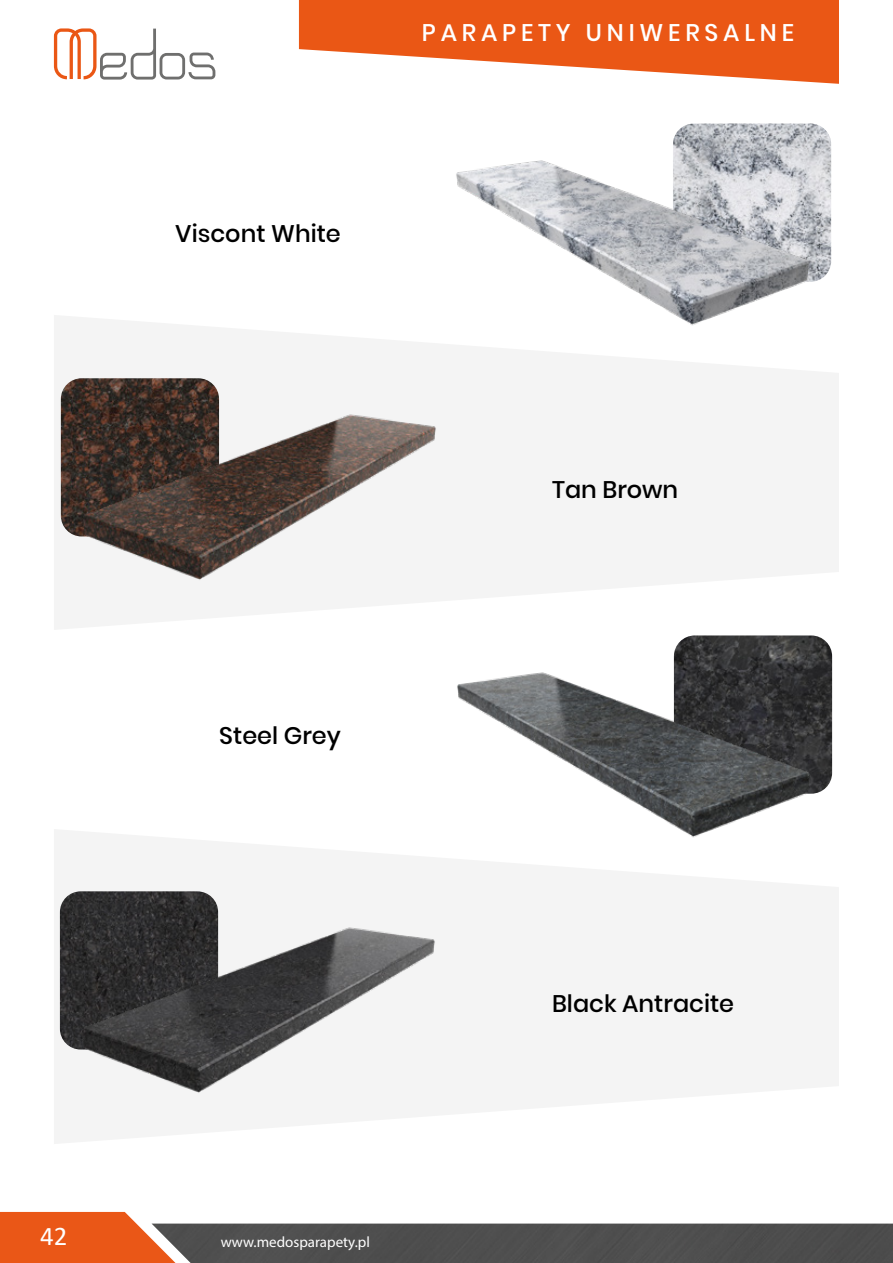
<style>
.page{position:relative;width:893px;height:1263px;background:#fff}
.page>*{position:absolute;margin:0;border:0;box-sizing:border-box;transform-origin:0 0}
.t1{font:27px "Calibri";color:#fff}
.t2{font:500 24px "Poppins";color:#000}
.t3{font:500 24px "Poppins";letter-spacing:.2em;color:#fff}
.t4{font:15px "Myriad Pro";color:#fff}
</style>
<div class="page">
<div style="left:188px;top:1223px;width:705px;height:40px;background:#4e4e4e"></div>
<svg style="left:54px;top:315px;width:785px;height:314px;fill:#f4f4f4"></svg>
<svg style="left:54px;top:830px;width:785px;height:314px;fill:#f4f4f4"></svg>
<svg style="left:0;top:1212px;width:188px;height:51px;background:#e26c39"></svg>
<svg style="left:54px;top:28px;width:161px;height:52px"></svg>
<img style="left:446px;top:627px;width:386px;height:274px">
<img style="left:61px;top:370px;width:385px;height:259px">
<svg style="left:299px;top:0;width:540px;height:84px;fill:#ea5715"></svg>
<img style="left:446px;top:123px;width:385px;height:266px">
<img style="left:60px;top:883px;width:386px;height:261px">
<p class="t2" style="left:175px;top:220px;width:167px">Viscont White</p>
<p class="t3" style="left:422px;top:19px;width:374px">PARAPETY UNIWERSALNE</p>
<p class="t2" style="left:219px;top:722px;width:123px">Steel Grey</p>
<p class="t2" style="left:552px;top:475px;width:128px">Tan Brown</p>
<p class="t1" style="left:40px;top:1217px;width:29px">42</p>
<p class="t4" style="left:221px;top:1233px;width:151px">www.medosparapety.pl</p>
<p class="t2" style="left:552px;top:989px;width:184px">Black Antracite</p>
</div>
